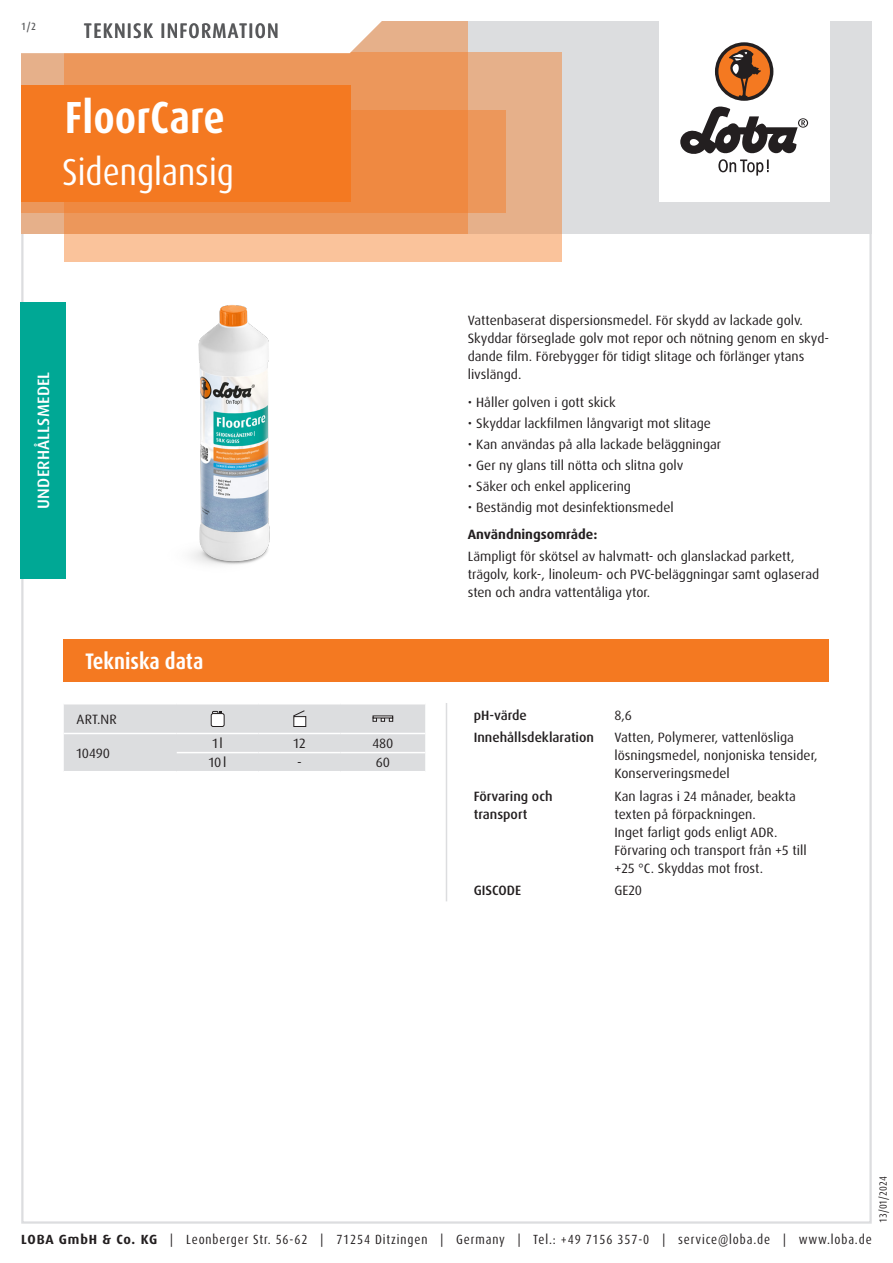
<style>
.page{position:relative;width:893px;height:1263px;background:#fff}
.page>*{position:absolute;margin:0;border:0;box-sizing:border-box;transform-origin:0 0}
.Produktname_weiss{font:700 condensed 45px "Dax Pro";color:#fff}
.Variante_weiss{font:condensed 37.5px "Dax Pro";color:#fff}
.Abschnitt{font:700 condensed 22.5px "Dax Pro";color:#fff}
.TI{font:500 condensed 21px "Dax Pro";letter-spacing:.06em;color:#57585a}
.Produktart_Reinigung-Pflege{font:500 16.5px "Dax Pro";letter-spacing:.01em;color:#fff}
.Text{font:13.5px/18px "Dax Pro";color:#231f20}
.Text_ohne_Silbentrennung{font:13.5px/18px "Dax Pro";color:#231f20}
.Text_Medium{font:500 13.5px/18px "Dax Pro";color:#231f20}
.Text_Bold{font:700 13.5px "Dax Pro";color:#231f20}
.Text_zentriert{font:13.5px "Dax Pro";color:#231f20}
.Text_Großbuchstaben{font:13.5px "Dax Pro";color:#231f20}
.t1{font:condensed 13.35px "Dax Pro";letter-spacing:.065em;color:#231f20}
.t2{font:condensed 10.5px "Dax Pro";color:#231f20}
.t3{font:500 condensed 10.5px "Dax Pro";color:#57585a}
.s1{font-weight:700;font-stretch:normal}
</style>
<div class="page">
<hr style="left:446px;top:703px;width:1px;height:198px;background:#dcdddf">
<svg style="left:64px;top:704px;width:361px;height:67px;background:#dcdddf"></svg>
<div style="left:64px;top:639px;width:765px;height:43px;background:#f47921"></div>
<img style="left:191px;top:305px;width:79px;height:260px">
<div style="left:20px;top:302px;width:46px;height:276px;background:#00a895"></div>
<div style="left:21px;top:21px;width:851px;height:213px;background:#dcdddf"></div>
<div style="left:659px;top:0;width:170px;height:202px;background:#fff"></div>
<svg style="left:680px;top:106px;width:128px;height:70px"></svg>
<div style="left:715px;top:42px;width:58px;height:59px;background:#231f20;border-radius:50%"></div>
<svg style="left:718px;top:45px;width:52px;height:52px"></svg>
<div style="left:64px;top:52px;width:497px;height:209px;background:linear-gradient(to right,#fec79f,#efb992)"></div>
<div style="left:21px;top:111px;width:485px;height:102px;background:#ec975b"></div>
<svg style="left:21px;top:21px;width:447px;height:213px;background:#ec9355"></svg>
<svg style="left:21px;top:21px;width:411px;height:34px;background:#faede4"></svg>
<div style="left:21px;top:85px;width:330px;height:117px;background:#f47921"></div>
<p class="t3" style="left:21px;top:19px;width:16px">1/2</p>
<p class="TI" style="left:84px;top:17px;width:196px">TEKNISK INFORMATION</p>
<p class="Produktname_weiss" style="left:65px;top:89px;width:162px">FloorCare</p>
<p class="Variante_weiss" style="left:62px;top:148px;width:173px">Sidenglansig</p>
<p class="Produktart_Reinigung-Pflege" style="left:33px;top:509px;width:138px;rotate:-90deg">UNDERHÅLLSMEDEL</p>
<p class="Abschnitt" style="left:85px;top:647px;width:120px">Tekniska data</p>
<p class="Text_Großbuchstaben" style="left:77px;top:710px;width:42px">ART.NR</p>
<p class="Text" style="left:77px;top:744px;width:35px">10490</p>
<p class="Text_zentriert" style="left:212px;top:735px;width:12px">1l</p>
<p class="Text_zentriert" style="left:294px;top:735px;width:13px">12</p>
<p class="Text_zentriert" style="left:372px;top:735px;width:22px">480</p>
<p class="Text_zentriert" style="left:209px;top:754px;width:19px">10l</p>
<p class="Text_zentriert" style="left:297px;top:754px;width:6px">-</p>
<p class="Text_zentriert" style="left:376px;top:754px;width:16px">60</p>
<p class="Text" style="left:468px;top:312px;width:363px">Vattenbaserat dispersionsmedel. För skydd av lackade golv.<br>Skyddar förseglade golv mot repor och nötning genom en skyd&shy;dande film. Förebygger för tidigt slitage och förlänger ytans livslängd.</p>
<p class="Text" style="left:468px;top:393px;width:149px">• Håller golven i gott skick</p>
<p class="Text" style="left:468px;top:414px;width:245px">• Skyddar lackfilmen långvarigt mot slitage</p>
<p class="Text" style="left:468px;top:435px;width:255px">• Kan användas på alla lackade beläggningar</p>
<p class="Text" style="left:468px;top:456px;width:217px">• Ger ny glans till nötta och slitna golv</p>
<p class="Text" style="left:468px;top:477px;width:165px">• Säker och enkel applicering</p>
<p class="Text" style="left:468px;top:498px;width:207px">• Beständig mot desinfektionsmedel</p>
<p class="Text_Bold" style="left:468px;top:526px;width:131px">Användningsområde:</p>
<p class="Text" style="left:468px;top:547px;width:353px">Lämpligt för skötsel av halvmatt- och glanslackad parkett, trägolv, kork-, linoleum- och PVC-beläggningar samt oglaserad sten och andra vattentåliga ytor.</p>
<p class="Text_Medium" style="left:474px;top:706px;width:55px">pH-värde</p>
<p class="Text_ohne_Silbentrennung" style="left:614px;top:706px;width:19px">8,6</p>
<p class="Text_Medium" style="left:474px;top:728px;width:122px">Innehållsdeklaration</p>
<p class="Text_ohne_Silbentrennung" style="left:614px;top:728px;width:204px">Vatten, Polymerer, vattenlösliga lösningsmedel, nonjoniska tensider,<br>Konserveringsmedel</p>
<p class="Text_Medium" style="left:474px;top:787px;width:80px">Förvaring och transport</p>
<p class="Text_ohne_Silbentrennung" style="left:614px;top:787px;width:183px">Kan lagras i 24 månader, beakta texten på förpackningen.</p>
<p class="Text_ohne_Silbentrennung" style="left:614px;top:823px;width:165px">Inget farligt gods enligt ADR.</p>
<p class="Text_ohne_Silbentrennung" style="left:614px;top:841px;width:194px">Förvaring och transport från +5 till +25 °C. Skyddas mot frost.</p>
<p class="Text_Medium" style="left:474px;top:882px;width:49px">GISCODE</p>
<p class="Text_ohne_Silbentrennung" style="left:614px;top:882px;width:29px">GE20</p>
<p class="t2" style="left:876px;top:1222px;width:48px;rotate:-90deg">13/01/2024</p>
<p class="t1" style="left:21px;top:1230px;width:852px"><span class="s1">LOBA GmbH &amp; Co. KG</span> | Leonberger Str. 56-62 | 71254 Ditzingen | Germany | Tel.: +49 7156 357-0 | service@loba.de | www.loba.de</p>
</div>
